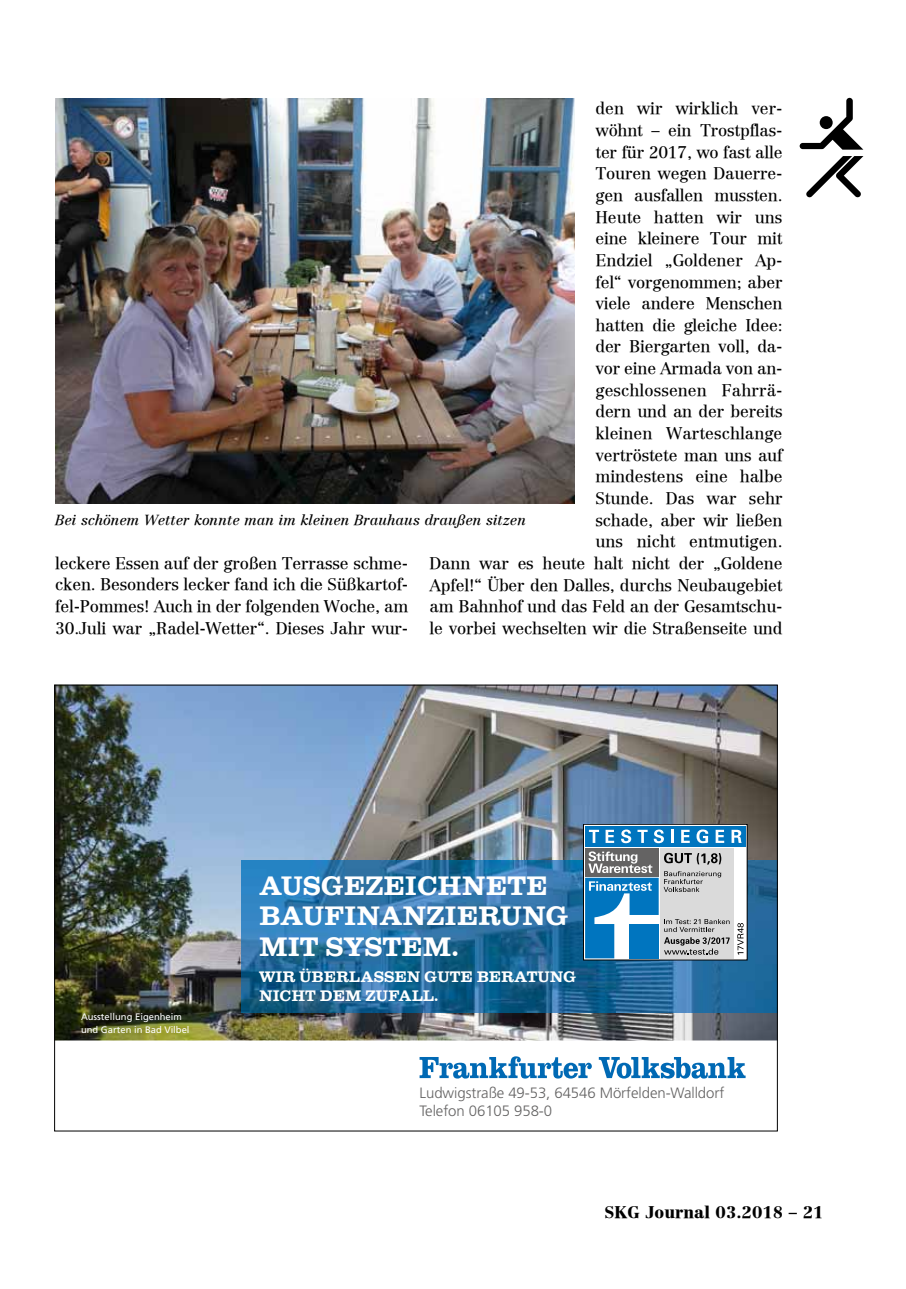
<style>
.page{position:relative;width:906px;height:1289px;background:#fff}
.page>*{position:absolute;margin:0;border:0;box-sizing:border-box;transform-origin:0 0}
.t1{font:700 27.6px/30.6px "Clarendon Com";color:#fff}
.t2{font:16.5px/21.6px "Centennial";letter-spacing:-.015em;color:#000;text-align:justify}
.t3{font:700 16.5px "Centennial";color:#000}
.t4{font:700 15.75px/18.9px "Clarendon Com";color:#fff}
.t5{font:300 15px/18px "Frutiger";letter-spacing:-.005em;color:#646363}
.t6{font:italic 14.25px "Centennial";color:#000}
.t7{font:9.45px/13.2px "Frutiger";color:#fff}
</style>
<div class="page">
<svg style="left:799px;top:98px;width:64px;height:100px"></svg>
<img style="left:56px;top:686px;width:719px;height:354px">
<img style="left:242px;top:860px;width:533px;height:152px">
<svg style="left:419px;top:1056px;width:173px;height:22px"></svg>
<svg style="left:599px;top:1057px;width:146px;height:21px"></svg>
<svg style="left:585px;top:846px;width:160px;height:112px"></svg>
<div style="left:583px;top:824px;width:164px;height:136px;border:1px solid #000"></div>
<div style="left:660px;top:848px;width:73px;height:110px;background:#dadada"></div>
<div style="left:585px;top:848px;width:73px;height:28px;background:#646363"></div>
<svg style="left:737px;top:923px;width:6px;height:31px"></svg>
<svg style="left:585px;top:851px;width:144px;height:107px"></svg>
<div style="left:585px;top:826px;width:160px;height:20px;background:#0075bf"></div>
<svg style="left:589px;top:829px;width:10px;height:14px"></svg>
<svg style="left:605px;top:829px;width:9px;height:14px"></svg>
<svg style="left:621px;top:829px;width:10px;height:14px"></svg>
<svg style="left:637px;top:829px;width:10px;height:14px"></svg>
<svg style="left:653px;top:829px;width:11px;height:14px"></svg>
<hr style="left:671px;top:829px;width:3px;height:14px;background:#fff">
<svg style="left:681px;top:829px;width:9px;height:14px"></svg>
<svg style="left:696px;top:829px;width:12px;height:14px"></svg>
<svg style="left:715px;top:829px;width:9px;height:14px"></svg>
<svg style="left:731px;top:829px;width:10px;height:14px"></svg>
<img style="left:55px;top:99px;width:519px;height:405px">
<p class="t2" style="left:429px;top:98px;width:355px;text-align:right">den wir wirklich ver-<br>wöhnt – ein Trostpflas-<br>ter für 2017, wo fast alle<br>Touren wegen Dauerre-<br>gen ausfallen mussten.<br>Heute hatten wir uns<br>eine kleinere Tour mit<br>Endziel „Goldener Ap-<br>fel“ vorgenommen; aber<br>viele andere Menschen<br>hatten die gleiche Idee:<br>der Biergarten voll, da-<br>vor eine Armada von an-<br>geschlossenen Fahrrä-<br>dern und an der bereits<br>kleinen Warteschlange<br>vertröstete man uns auf<br>mindestens eine halbe<br>Stunde. Das war sehr<br>schade, aber wir ließen<br>uns nicht entmutigen.<br>Dann war es heute halt nicht der „Goldene<br>Apfel!“ Über den Dalles, durchs Neubaugebiet am Bahnhof und das Feld an der Gesamtschu&shy;le vorbei wechselten wir die Straßenseite und</p>
<p class="t6" style="left:55px;top:511px;width:472px">Bei schönem Wetter konnte man im kleinen Brauhaus draußen sitzen</p>
<p class="t2" style="left:55px;top:552px;width:354px">leckere Essen auf der großen Terrasse schme&shy;cken. Besonders lecker fand ich die Süßkartof&shy;fel-Pommes! Auch in der folgenden Woche, am 30.Juli war „Radel-Wetter“. Dieses Jahr wur-</p>
<p class="t7" style="left:81px;top:1009px;width:110px">Ausstellung Eigenheim und Garten in Bad Vilbel</p>
<h1 class="t1" style="left:259px;top:869px;width:311px">AUSGEZEICHNETE<br>BAUFINANZIERUNG<br>MIT SYSTEM.</h1>
<p class="t4" style="left:259px;top:966px;width:319px">WIR ÜBERLASSEN GUTE BERATUNG<br>NICHT DEM ZUFALL.</p>
<p class="t5" style="left:419px;top:1084px;width:306px">Ludwigstraße 49-53, 64546 Mörfelden-Walldorf<br>Telefon 06105 958-0</p>
<p class="t3" style="left:604px;top:1201px;width:221px">SKG Journal 03.2018 – 21</p>
</div>
